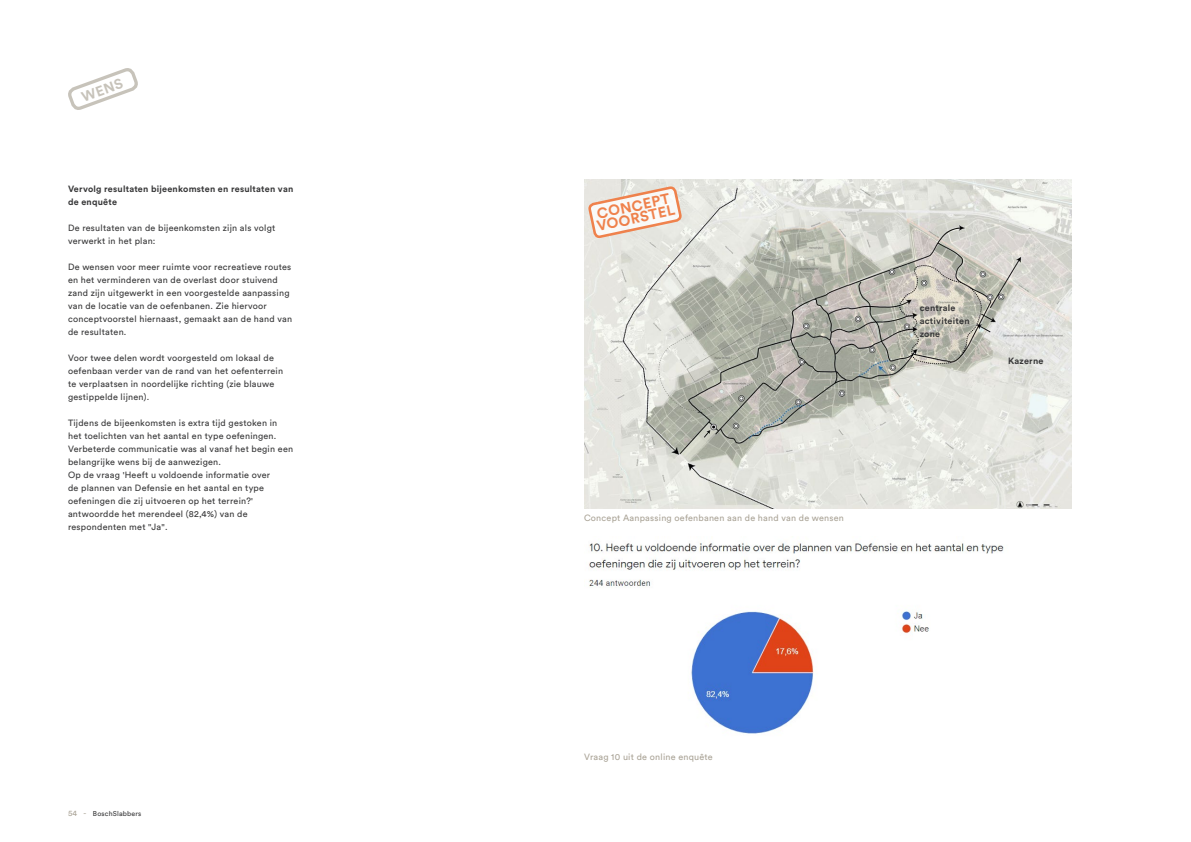
<style>
.page{position:relative;width:1191px;height:842px;background:#fff}
.page>*{position:absolute;margin:0;border:0;box-sizing:border-box;transform-origin:0 0}
.t1{font:700 14.6px/12.1px "Circular Std";color:#f26522}
.t2{font:700 14px "Circular Std";color:#c7c3ba}
.t3{font:9px/13px "Circular Std";letter-spacing:.025em;color:#383839}
.t4{font:700 9px/13px "Circular Std";letter-spacing:.025em;color:#383839}
.t5{font:9px "Circular Std";letter-spacing:.025em;color:#aaa497}
.t6{font:7px "Circular Std";letter-spacing:.025em;color:#383839}
.s1{font-size:8px;color:#aaa497}
</style>
<div class="page">
<img style="left:589px;top:542px;width:415px;height:192px">
<img style="left:584px;top:179px;width:487px;height:329px">
<svg style="left:589px;top:179px;width:92px;height:65px"></svg>
<svg style="left:68px;top:68px;width:70px;height:42px"></svg>
<h2 class="t2" style="left:79px;top:89px;width:44px;rotate:-20deg">WENS</h2>
<p class="t4" style="left:68px;top:182px;width:227px">Vervolg resultaten bijeenkomsten en resultaten van de enquête</p>
<p class="t3" style="left:68px;top:221px;width:209px">De resultaten van de bijeenkomsten zijn als volgt verwerkt in het plan:</p>
<p class="t3" style="left:68px;top:260px;width:226px">De wensen voor meer ruimte voor recreatieve routes en het verminderen van de overlast door stuivend zand zijn uitgewerkt in een voorgestelde aanpassing van de locatie van de oefenbanen. Zie hiervoor conceptvoorstel hiernaast, gemaakt aan de hand van de resultaten.</p>
<p class="t3" style="left:68px;top:351px;width:217px">Voor twee delen wordt voorgesteld om lokaal de oefenbaan verder van de rand van het oefenterrein te verplaatsen in noordelijke richting (zie blauwe gestippelde lijnen).</p>
<p class="t3" style="left:68px;top:416px;width:227px">Tijdens de bijeenkomsten is extra tijd gestoken in<br>het toelichten van het aantal en type oefeningen.<br>Verbeterde communicatie was al vanaf het begin een belangrijke wens bij de aanwezigen.<br>Op de vraag 'Heeft u voldoende informatie over<br>de plannen van Defensie en het aantal en type oefeningen die zij uitvoeren op het terrein?' antwoordde het merendeel (82,4%) van de respondenten met "Ja".</p>
<p class="t6" style="left:68px;top:809px;width:75px"><span class="s1">54 -</span> BoschSlabbers</p>
<h1 class="t1" style="left:593px;top:208px;width:81px;rotate:-12deg">CONCEPT<br>VOORSTEL</h1>
<p class="t5" style="left:584px;top:513px;width:261px">Concept Aanpassing oefenbanen aan de hand van de wensen</p>
<p class="t4" style="left:919px;top:302px;width:51px">centrale activiteiten zone</p>
<p class="t4" style="left:1008px;top:354px;width:37px">Kazerne</p>
<p class="t5" style="left:584px;top:751px;width:130px">Vraag 10 uit de online enquête</p>
</div>
